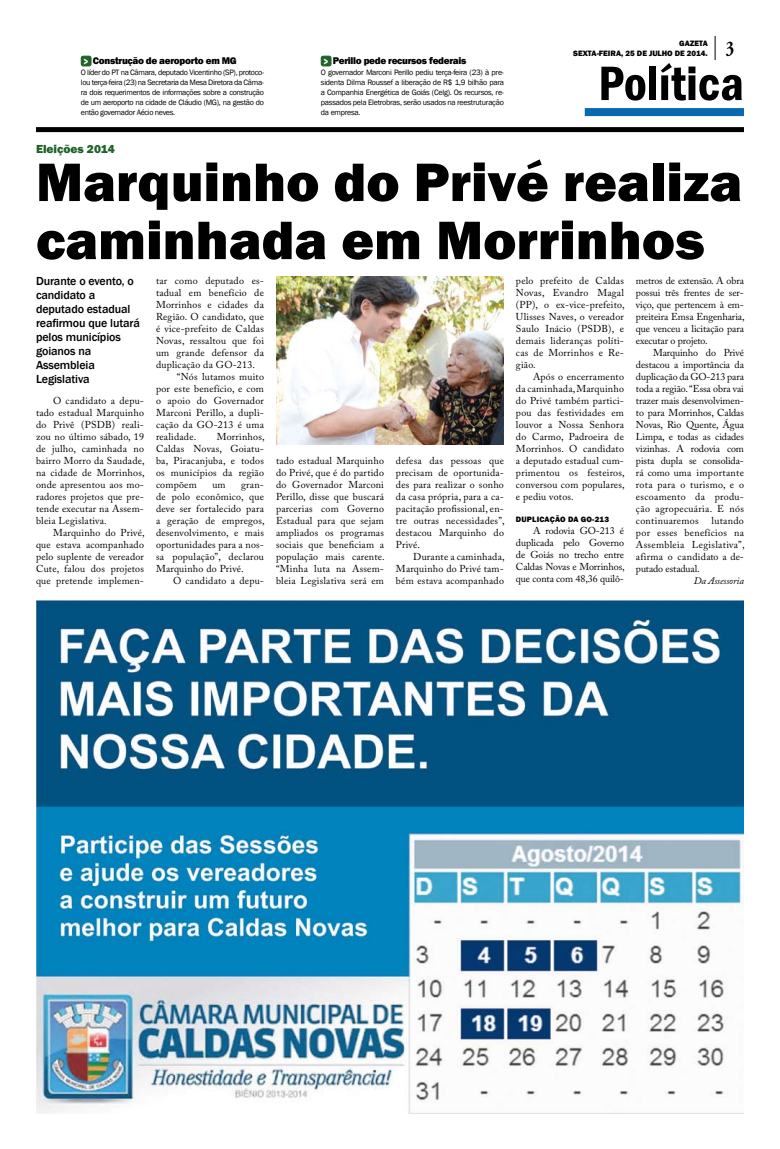
<style>
.page{position:relative;width:780px;height:1149px;background:#fff}
.page>*{position:absolute;margin:0;border:0;box-sizing:border-box;transform-origin:0 0}
.t1{font:800 56px/58px "Franklin Gothic";color:#000}
.t2{font:600 condensed 50px "Franklin Gothic";color:#000}
.t3{font:700 20.8px "Adobe Garamond Pro";color:#000;scale:.77 1}
.t4{font:500 12px/14px "Franklin Gothic";letter-spacing:-.01em;color:#000}
.t5{font:800 12px "Franklin Gothic";color:#1f6327}
.t6{font:10px/12px "Adobe Caslon Pro";letter-spacing:.02em;color:#000;text-align:justify}
.t7{font:800 10px "Franklin Gothic";letter-spacing:-.03em;color:#000}
.t8{font:italic 10px "Adobe Caslon Pro";letter-spacing:-.01em;color:#000}
.t9{font:8px/10px "Franklin Gothic";letter-spacing:-.04em;color:#000;text-align:justify}
.t10{font:800 8px/10px "Franklin Gothic";color:#000;text-align:right}
.s1{font-family:"Arial";font-weight:900;color:#fff}
</style>
<div class="page">
<svg style="left:714px;top:36px;width:1px;height:24px"></svg>
<div style="left:584px;top:108px;width:160px;height:8px;background:#0769ae"></div>
<div style="left:36px;top:127px;width:708px;height:5px;background:#000"></div>
<div style="left:81px;top:56px;width:10px;height:10px;background:#1f6327;border-radius:2px"></div>
<div style="left:81px;top:56px;width:10px;height:10px;border:1px solid #1f6327;border-radius:2px"></div>
<div style="left:321px;top:56px;width:10px;height:10px;background:#1f6327;border-radius:2px"></div>
<div style="left:321px;top:56px;width:10px;height:10px;border:1px solid #1f6327;border-radius:2px"></div>
<img style="left:36px;top:600px;width:708px;height:512px">
<img style="left:276px;top:276px;width:228px;height:168px">
<p class="t7" style="left:84px;top:55px;width:154px"><span class="s1">&gt;</span> Construção de aeroporto em MG</p>
<p class="t9" style="left:81px;top:67px;width:185px">O líder do PT na Câmara, deputado Vicentinho (SP), protoco&shy;lou terça-feira (23) na Secretaria da Mesa Diretora da Câma&shy;ra dois requerimentos de informações sobre a construção de um aeroporto na cidade de Cláudio (MG), na gestão do então governador Aécio neves.</p>
<p class="t7" style="left:324px;top:55px;width:144px"><span class="s1">&gt;</span> Perillo pede recursos federais</p>
<p class="t9" style="left:321px;top:67px;width:185px">O governador Marconi Perillo pediu terça-feira (23) à pre&shy;sidenta Dilma Roussef a liberação de R$ 1,9 bilhão para a Companhia Energética de Goiás (Celg). Os recursos, re&shy;passados pela Eletrobras, serão usados na reestruturação da empresa.</p>
<p class="t10" style="left:573px;top:38px;width:136px">GAZETA<br>SEXTA-FEIRA, 25 DE JULHO DE 2014.</p>
<h2 class="t2" style="left:598px;top:50px;width:147px">Política</h2>
<h3 class="t3" style="left:725px;top:36px;width:12px">3</h3>
<p class="t5" style="left:36px;top:141px;width:80px">Eleições 2014</p>
<h1 class="t1" style="left:36px;top:153px;width:707px">Marquinho do Privé realiza caminhada em Morrinhos</h1>
<p class="t4" style="left:36px;top:274px;width:105px">Durante o evento, o candidato a deputado estadual reafirmou que lutará pelos municípios goianos na<br>Assembleia<br>Legislativa</p>
<p class="t6" style="left:36px;top:394px;width:110px;text-indent:17px">O candidato a depu&shy;tado estadual Marquinho do Privê (PSDB) reali&shy;zou no último sábado, 19 de julho, caminhada no bairro Morro da Saudade, na cidade de Morrinhos, onde apresentou aos mo&shy;radores projetos que pre&shy;tende executar na Assem&shy;bleia Legislativa.</p>
<p class="t6" style="left:36px;top:526px;width:110px;text-indent:17px">Marquinho do Privé, que estava acompanhado pelo suplente de vereador Cute, falou dos projetos que pretende implemen-</p>
<p class="t6" style="left:156px;top:274px;width:109px">tar como deputado es-</p>
<p class="t6" style="left:156px;top:286px;width:109px">tadual em benefício de</p>
<p class="t6" style="left:156px;top:298px;width:109px">Morrinhos e cidades da</p>
<p class="t6" style="left:156px;top:310px;width:109px">Região. O candidato, que</p>
<p class="t6" style="left:156px;top:322px;width:109px">é vice-prefeito de Caldas</p>
<p class="t6" style="left:156px;top:334px;width:109px">Novas, ressaltou que foi</p>
<p class="t6" style="left:156px;top:346px;width:109px">um grande defensor da</p>
<p class="t6" style="left:156px;top:358px;width:101px">duplicação da GO-213.</p>
<p class="t6" style="left:177px;top:370px;width:89px">“Nós lutamos muito</p>
<p class="t6" style="left:156px;top:382px;width:109px">por este benefício, e com</p>
<p class="t6" style="left:156px;top:394px;width:109px">o apoio do Governador</p>
<p class="t6" style="left:156px;top:406px;width:109px">Marconi Perillo, a dupli-</p>
<p class="t6" style="left:156px;top:418px;width:109px">cação da GO-213 é uma</p>
<p class="t6" style="left:156px;top:430px;width:42px">realidade.</p>
<p class="t6" style="left:156px;top:430px;width:110px;text-indent:61px">Morrinhos, Caldas Novas, Goiatu&shy;ba, Piracanjuba, e todos os municípios da região compõem</p>
<p class="t6" style="left:156px;top:478px;width:110px;text-indent:85px">gran&shy;de polo econômico, que deve ser fortalecido para a geração de empregos, desenvolvimento, e mais oportunidades para a nos&shy;sa população”, declarou Marquinho do Privé.</p>
<p class="t6" style="left:173px;top:574px;width:92px">O candidato a depu-</p>
<p class="t6" style="left:212px;top:478px;width:15px">um</p>
<p class="t6" style="left:276px;top:454px;width:110px">tado estadual Marquinho do Privé, que é do partido do Governador Marconi Perillo, disse que buscará parcerias com Governo Estadual para que sejam ampliados os programas sociais que beneficiam a população mais carente. “Minha luta na Assem&shy;bleia Legislativa será em</p>
<p class="t6" style="left:396px;top:454px;width:110px">defesa das pessoas que precisam de oportunida&shy;des para realizar o sonho da casa própria, para a ca&shy;pacitação profissional, en&shy;tre outras necessidades”, destacou Marquinho do Privé.</p>
<p class="t6" style="left:396px;top:550px;width:110px;text-indent:17px">Durante a caminhada, Marquinho do Privé tam&shy;bém estava acompanhado</p>
<p class="t6" style="left:516px;top:274px;width:110px">pelo prefeito de Caldas Novas, Evandro Magal (PP), o ex-vice-prefeito, Ulisses Naves, o vereador Saulo Inácio (PSDB), e demais lideranças políti&shy;cas de Morrinhos e Re&shy;gião.</p>
<p class="t6" style="left:516px;top:370px;width:110px;text-indent:17px">Após o encerramento da caminhada, Marquinho do Privé também partici&shy;pou das festividades em louvor a Nossa Senhora do Carmo, Padroeira de Morrinhos. O candidato a deputado estadual cum&shy;primentou os festeiros, conversou com populares, e pediu votos.</p>
<p class="t10" style="left:516px;top:514px;width:12px">Duplica</p>
<p class="t10" style="left:549px;top:514px;width:61px">ção da GO-213</p>
<p class="t6" style="left:516px;top:524px;width:110px;text-indent:17px">A rodovia GO-213 é duplicada pelo Governo de Goiás no trecho entre Caldas Novas e Morrinhos, que conta com 48,36 quilô-</p>
<p class="t6" style="left:636px;top:274px;width:110px">metros de extensão. A obra possui três frentes de ser&shy;viço, que pertencem à em&shy;preiteira Emsa Engenharia, que venceu a licitação para executar o projeto.</p>
<p class="t6" style="left:636px;top:346px;width:109px;text-indent:17px">Marquinho do Privé destacou a importância da duplicação da GO-213 para toda a região. “Essa obra vai trazer mais desenvolvimen&shy;to para Morrinhos, Caldas Novas, Rio Quente, Água Limpa, e todas as cidades vizinhas. A rodovia com pista dupla se consolida&shy;rá como uma importante rota para o turismo, e o escoamento da produ&shy;ção agropecuária. E nós continuaremos</p>
<p class="t6" style="left:636px;top:514px;width:110px;text-indent:76px">lutando por esses benefícios na Assembleia Legislativa”, afirma o candidato a de&shy;putado estadual.</p>
<p class="t8" style="left:694px;top:574px;width:52px">Da Assessoria</p>
</div>
